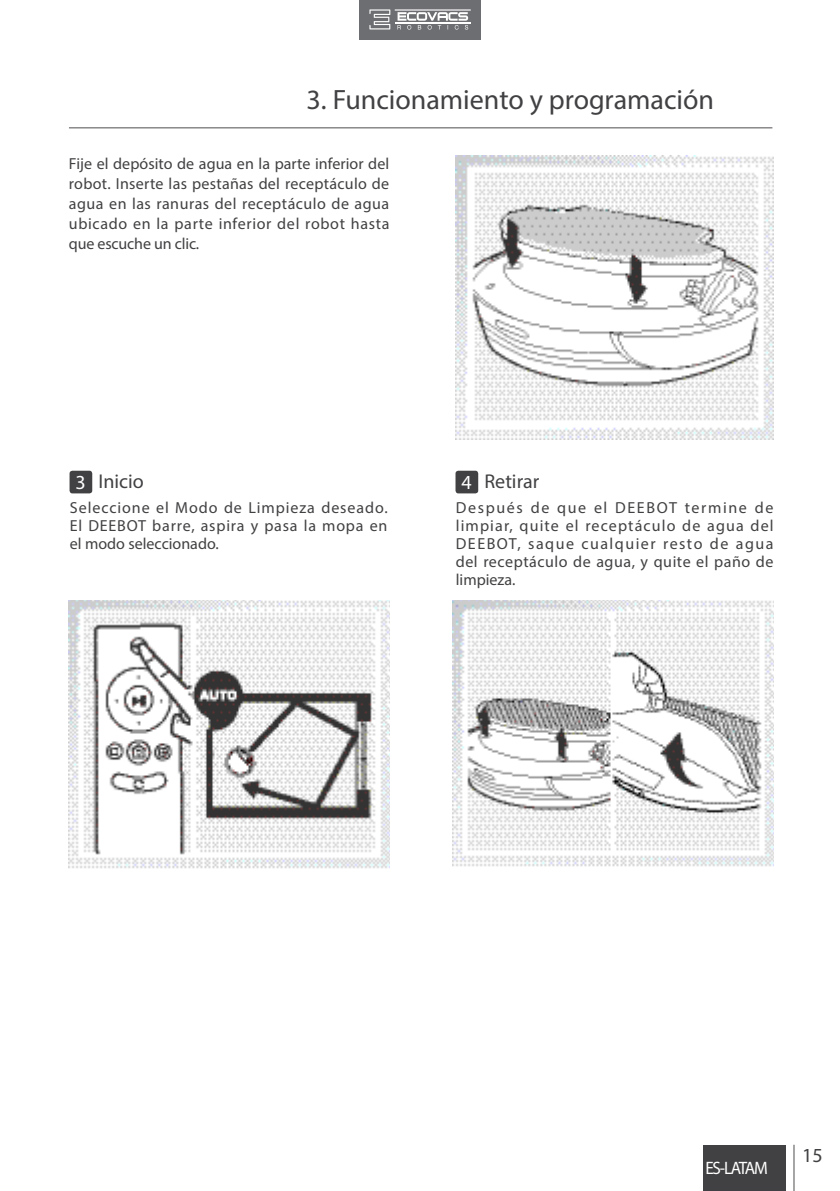
<style>
.page{position:relative;width:840px;height:1191px;background:#fff}
.page>*{position:absolute;margin:0;border:0;box-sizing:border-box;transform-origin:0 0}
.t1{font:28px "Myriad Pro";color:#414042}
.t2{font:20px "Myriad Pro";color:#414042}
.t3{font:20px "Myriad Pro";color:#fff}
.t4{font:18px "Myriad Pro";letter-spacing:-.075em;color:#fff;scale:.95 1}
.t5{font:16px/18px "Myriad Pro";letter-spacing:.035em;color:#414042;text-align:justify}
</style>
<div class="page">
<hr style="left:793px;top:1144px;width:1px;height:47px;background:#504d4f">
<div style="left:702px;top:1145px;width:83px;height:46px;background:#414042"></div>
<div style="left:359px;top:0;width:121px;height:39px;background:#6d6e71"></div>
<svg style="left:369px;top:9px;width:21px;height:20px"></svg>
<hr style="left:394px;top:22px;width:76px;height:2px;background:#fff">
<hr style="left:394px;top:9px;width:76px;height:2px;background:#fff">
<svg style="left:397px;top:12px;width:71px;height:18px"></svg>
<img style="left:455px;top:156px;width:317px;height:283px">
<div style="left:69px;top:471px;width:23px;height:22px;background:#414042;border-radius:3px"></div>
<div style="left:455px;top:471px;width:23px;height:22px;background:#414042;border-radius:3px"></div>
<hr style="left:69px;top:127px;width:703px;height:1px;background:#504d4f">
<img style="left:68px;top:601px;width:321px;height:268px">
<img style="left:452px;top:601px;width:321px;height:266px">
<h1 class="t1" style="left:306px;top:82px;width:409px">3. Funcionamiento y programación</h1>
<p class="t5" style="left:69px;top:154px;width:322px;line-height:20px">Fije el depósito de agua en la parte inferior del robot. Inserte las pestañas del receptáculo de agua en las ranuras del receptáculo de agua ubicado en la parte inferior del robot hasta que escuche un clic.</p>
<p class="t2" style="left:98px;top:469px;width:47px">Inicio</p>
<p class="t2" style="left:484px;top:469px;width:56px">Retirar</p>
<p class="t5" style="left:70px;top:498px;width:319px">Seleccione el Modo de Limpieza deseado.<br>El DEEBOT barre, aspira y pasa la mopa en el modo seleccionado.</p>
<p class="t5" style="left:455px;top:498px;width:319px">Después de que el DEEBOT termine de limpiar, quite el receptáculo de agua del DEEBOT, saque cualquier resto de agua del receptáculo de agua, y quite el paño de limpieza.</p>
<p class="t3" style="left:75px;top:470px;width:12px">3</p>
<p class="t3" style="left:461px;top:470px;width:12px">4</p>
<p class="t4" style="left:705px;top:1157px;width:67px">ES-LATAM</p>
<p class="t2" style="left:801px;top:1142px;width:22px">15</p>
</div>
